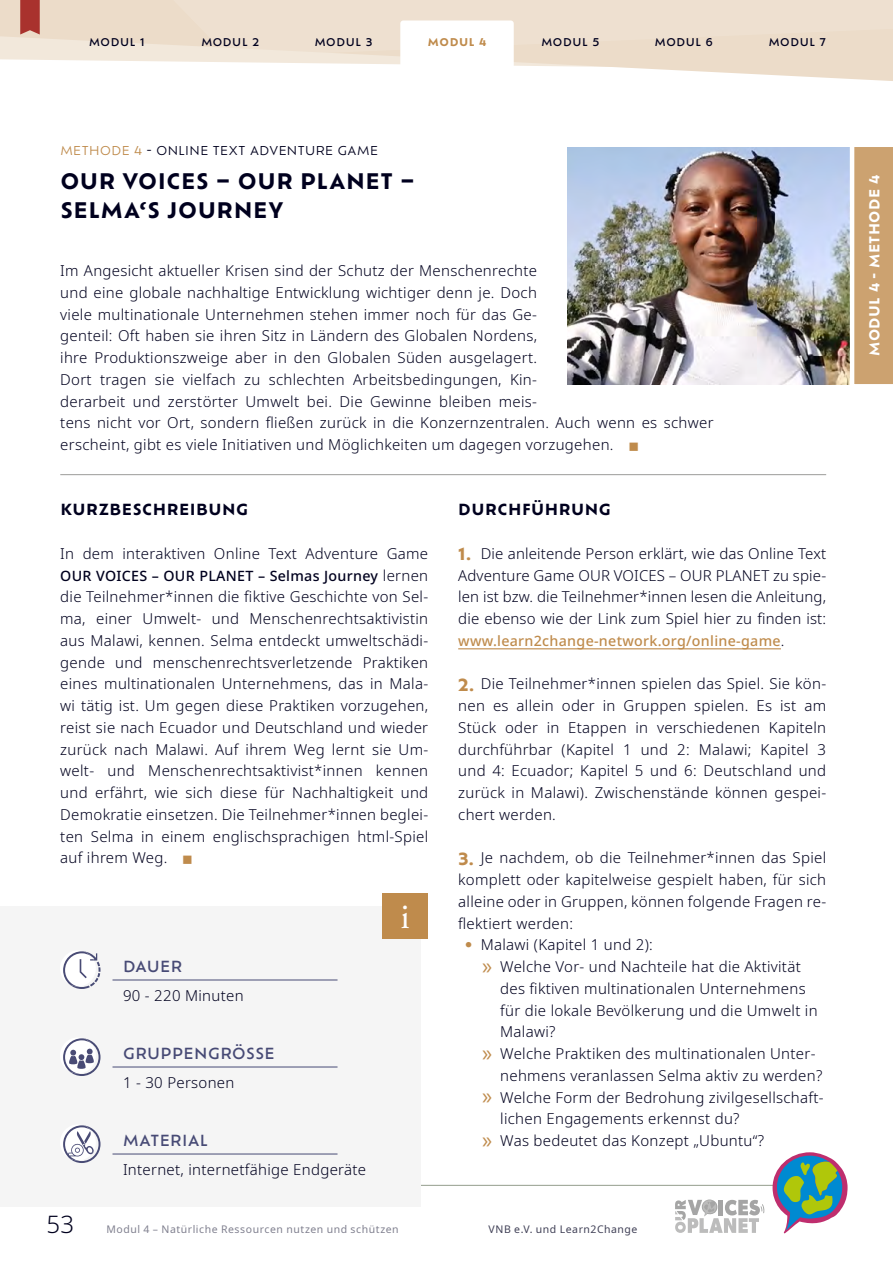
<style>
.page{position:relative;width:893px;height:1263px;background:#fff}
.page>*{position:absolute;margin:0;border:0;box-sizing:border-box;transform-origin:0 0}
.Info{font:36px "Adobe Garamond Pro";color:#fff}
.t1{font:300 24px "Noto Sans";color:#00001e}
.Überschrift_H2{font:700 21px/28.5px "Ofelia Text";letter-spacing:.025em;color:#00001e}
.Brot_Teaser{font:300 15px/21.8px "Noto Sans";letter-spacing:.02em;color:#00001e}
.Brot_nicht_eingerück{font:300 15px/21.8px "Noto Sans";letter-spacing:.02em;color:#00001e;text-align:justify}
.Überschrift_H3{font:700 15px "Ofelia Text";letter-spacing:.035em;color:#00001e}
.t2{font:500 15px "Ofelia Text";letter-spacing:.03em;color:#474a75}
.t3{font:500 14.25px "Noto Sans";letter-spacing:.02em;color:#bf8b4c}
.Brot_nicht_eingerück-2{font:500 14.25px "Noto Sans";letter-spacing:.02em;color:#00001e}
.t4{font:700 13.5px "Ofelia Text";letter-spacing:.03em;color:#fff}
.Überschrift_H4_Metho{font:12px "Ofelia Text";letter-spacing:.04em;color:#00001e}
.t5{font:10.5px "Noto Sans";letter-spacing:.05em;color:#80808f}
.t6{font:500 10.5px "Ofelia Text";letter-spacing:.06em;color:#00001e}
.t7{font:10.5px "Noto Sans";letter-spacing:.05em;color:#404056}
.t8{font:700 10.5px "Ofelia Text";letter-spacing:.06em;color:#bf8b4c}
.s1{color:#bf8b4c}
.s2{font-weight:300;font-size:15px}
.s3{font-family:"Ofelia Text";font-weight:700;font-size:16.5px;color:#bf8b4c}
.s4{font-weight:300;font-size:15px;color:#00001e}
.s5{font-family:"Ofelia Text";font-weight:700;font-size:24px;color:#bf8b4c}
.s6{font-family:"Myriad Pro";font-weight:400;font-size:24px;color:#bf8b4c}
</style>
<div class="page">
<hr style="left:45px;top:1185px;width:780px;height:1px;background:#949d8c">
<svg style="left:675px;top:1199px;width:89px;height:34px"></svg>
<svg style="left:772px;top:1152px;width:75px;height:81px"></svg>
<hr style="left:60px;top:474px;width:766px;height:1px;background:#a7a7a5">
<hr style="left:458px;top:648px;width:323px;height:1px;background:#bf8b4c">
<div style="left:0;top:907px;width:420px;height:300px;background:#f5f5f5"></div>
<hr style="left:112px;top:980px;width:226px;height:1px;background:#474a75">
<hr style="left:112px;top:1067px;width:226px;height:1px;background:#474a75">
<hr style="left:112px;top:1154px;width:226px;height:1px;background:#474a75">
<div style="left:60px;top:950px;width:36px;height:36px;background:#fff;border-radius:50%"></div>
<svg style="left:63px;top:951px;width:37px;height:38px"></svg>
<div style="left:60px;top:1037px;width:36px;height:36px;background:#fff;border-radius:50%"></div>
<svg style="left:63px;top:1038px;width:37px;height:38px"></svg>
<div style="left:60px;top:1124px;width:36px;height:36px;background:#fff;border-radius:50%"></div>
<svg style="left:63px;top:1125px;width:37px;height:38px"></svg>
<div style="left:382px;top:894px;width:46px;height:45px;background:#bf8b4c"></div>
<img style="left:567px;top:147px;width:283px;height:237px">
<div style="left:854px;top:147px;width:39px;height:237px;background:#cca270"></div>
<svg style="left:0;top:0;width:893px;height:81px"></svg>
<div style="left:124px;top:0;width:769px;height:57px;background:#eee0d0"></div>
<svg style="left:20px;top:0;width:20px;height:35px"></svg>
<div style="left:400px;top:20px;width:114px;height:74px;background:#fff;border-radius:3px"></div>
<p class="t6" style="left:89px;top:35px;width:57px">MODUL 1</p>
<p class="t6" style="left:201px;top:35px;width:59px">MODUL 2</p>
<p class="t6" style="left:315px;top:35px;width:59px">MODUL 3</p>
<p class="t8" style="left:428px;top:35px;width:60px">MODUL 4</p>
<p class="t6" style="left:541px;top:35px;width:60px">MODUL 5</p>
<p class="t6" style="left:655px;top:35px;width:60px">MODUL 6</p>
<p class="t6" style="left:769px;top:35px;width:59px">MODUL 7</p>
<p class="Überschrift_H4_Metho" style="left:60px;top:141px;width:319px"><span class="s1">METHODE 4</span> - ONLINE TEXT ADVENTURE GAME</p>
<p class="Überschrift_H2" style="left:60px;top:166px;width:356px">OUR VOICES – OUR PLANET –<br>SELMA‘S JOURNEY</p>
<p class="Brot_Teaser" style="left:60px;top:260px;width:655px">Im Angesicht aktueller Krisen sind der Schutz der Menschenrechte<br>und eine globale nachhaltige Entwicklung wichtiger denn je. Doch<br>viele multinationale Unternehmen stehen immer noch für das Ge-<br>genteil: Oft haben sie ihren Sitz in Ländern des Globalen Nordens,<br>ihre Produktionszweige aber in den Globalen Süden ausgelagert.<br>Dort tragen sie vielfach zu schlechten Arbeitsbedingungen, Kin-<br>derarbeit und zerstörter Umwelt bei. Die Gewinne bleiben meis-<br>tens nicht vor Ort, sondern fließen zurück in die Konzernzentralen. Auch wenn es schwer erscheint, gibt es viele Initiativen und Möglichkeiten um dagegen vorzugehen. <span class="s1">■</span></p>
<p class="Überschrift_H3" style="left:60px;top:498px;width:189px">KURZBESCHREIBUNG</p>
<p class="Brot_nicht_eingerück" style="left:60px;top:543px;width:369px">In dem interaktiven Online Text Adventure Game</p>
<p class="Brot_nicht_eingerück-2" style="left:60px;top:565px;width:369px">OUR VOICES – OUR PLANET – Selmas Journey <span class="s2">lernen</span></p>
<p class="Brot_nicht_eingerück" style="left:60px;top:586px;width:369px">die Teilnehmer*innen die fiktive Geschichte von Sel&shy;ma, einer Umwelt- und Menschenrechtsaktivistin aus Malawi, kennen. Selma entdeckt umweltschädi&shy;gende und menschenrechtsverletzende Praktiken eines multinationalen Unternehmens, das in Mala&shy;wi tätig ist. Um gegen diese Praktiken vorzugehen, reist sie nach Ecuador und Deutschland und wieder zurück nach Malawi. Auf ihrem Weg lernt sie Um&shy;welt- und Menschenrechtsaktivist*innen kennen und erfährt, wie sich diese für Nachhaltigkeit und Demokratie einsetzen. Die Teilnehmer*innen beglei&shy;ten Selma in einem englischsprachigen html-Spiel auf ihrem Weg. <span class="s1">■</span></p>
<p class="t2" style="left:123px;top:955px;width:61px">DAUER</p>
<p class="Brot_Teaser" style="left:123px;top:985px;width:122px">90 - 220 Minuten</p>
<p class="t2" style="left:123px;top:1042px;width:153px">GRUPPENGRÖSSE</p>
<p class="Brot_Teaser" style="left:123px;top:1072px;width:113px">1 - 30 Personen</p>
<p class="t2" style="left:123px;top:1129px;width:87px">MATERIAL</p>
<p class="Brot_Teaser" style="left:123px;top:1159px;width:245px">Internet, internetfähige Endgeräte</p>
<p class="Info" style="left:400px;top:894px;width:11px">i</p>
<p class="Überschrift_H3" style="left:458px;top:498px;width:154px">DURCHFÜHRUNG</p>
<p class="Brot_Teaser" style="left:458px;top:543px;width:369px;text-align:justify"><span class="s3">1.</span> Die anleitende Person erklärt, wie das Online Text Adventure Game OUR VOICES – OUR PLANET zu spie&shy;len ist bzw. die Teilnehmer*innen lesen die Anleitung, die ebenso wie der Link zum Spiel hier zu finden ist:</p>
<p class="t3" style="left:458px;top:631px;width:328px">www.learn2change-network.org/online-game<span class="s4">.</span></p>
<p class="Brot_Teaser" style="left:458px;top:673px;width:369px;text-align:justify"><span class="s3">2.</span> Die Teilnehmer*innen spielen das Spiel. Sie kön&shy;nen es allein oder in Gruppen spielen. Es ist am Stück oder in Etappen in verschiedenen Kapiteln durchführbar (Kapitel 1 und 2: Malawi; Kapitel 3 und 4: Ecuador; Kapitel 5 und 6: Deutschland und zurück in Malawi). Zwischenstände können gespei&shy;chert werden.</p>
<p class="Brot_Teaser" style="left:458px;top:847px;width:369px;text-align:justify"><span class="s3">3.</span> Je nachdem, ob die Teilnehmer*innen das Spiel komplett oder kapitelweise gespielt haben, für sich alleine oder in Gruppen, können folgende Fragen re&shy;flektiert werden:</p>
<p class="Brot_Teaser" style="left:464px;top:934px;width:190px"><span class="s5">•</span> Malawi (Kapitel 1 und 2):</p>
<p class="Brot_Teaser" style="left:500px;top:956px;width:319px;text-indent:-18px"><span class="s6">»</span> Welche Vor- und Nachteile hat die Aktivität des fiktiven multinationalen Unternehmens für die lokale Bevölkerung und die Umwelt in Malawi?</p>
<p class="Brot_Teaser" style="left:500px;top:1043px;width:324px;text-indent:-18px"><span class="s6">»</span> Welche Praktiken des multinationalen Unter&shy;nehmens veranlassen Selma aktiv zu werden?</p>
<p class="Brot_Teaser" style="left:500px;top:1087px;width:325px;text-indent:-18px"><span class="s6">»</span> Welche Form der Bedrohung zivilgesellschaft&shy;lichen Engagements erkennst du?</p>
<p class="Brot_Teaser" style="left:482px;top:1130px;width:283px"><span class="s6">»</span> Was bedeutet das Konzept „Ubuntu“?</p>
<h2 class="t1" style="left:47px;top:1207px;width:29px">53</h2>
<p class="t5" style="left:106px;top:1222px;width:294px">Modul 4 – Natürliche Ressourcen nutzen und schützen</p>
<p class="t7" style="left:489px;top:1222px;width:150px">VNB e.V. und Learn2Change</p>
<p class="t4" style="left:864px;top:356px;width:182px;rotate:-90deg">MODUL 4 - Methode 4</p>
</div>
